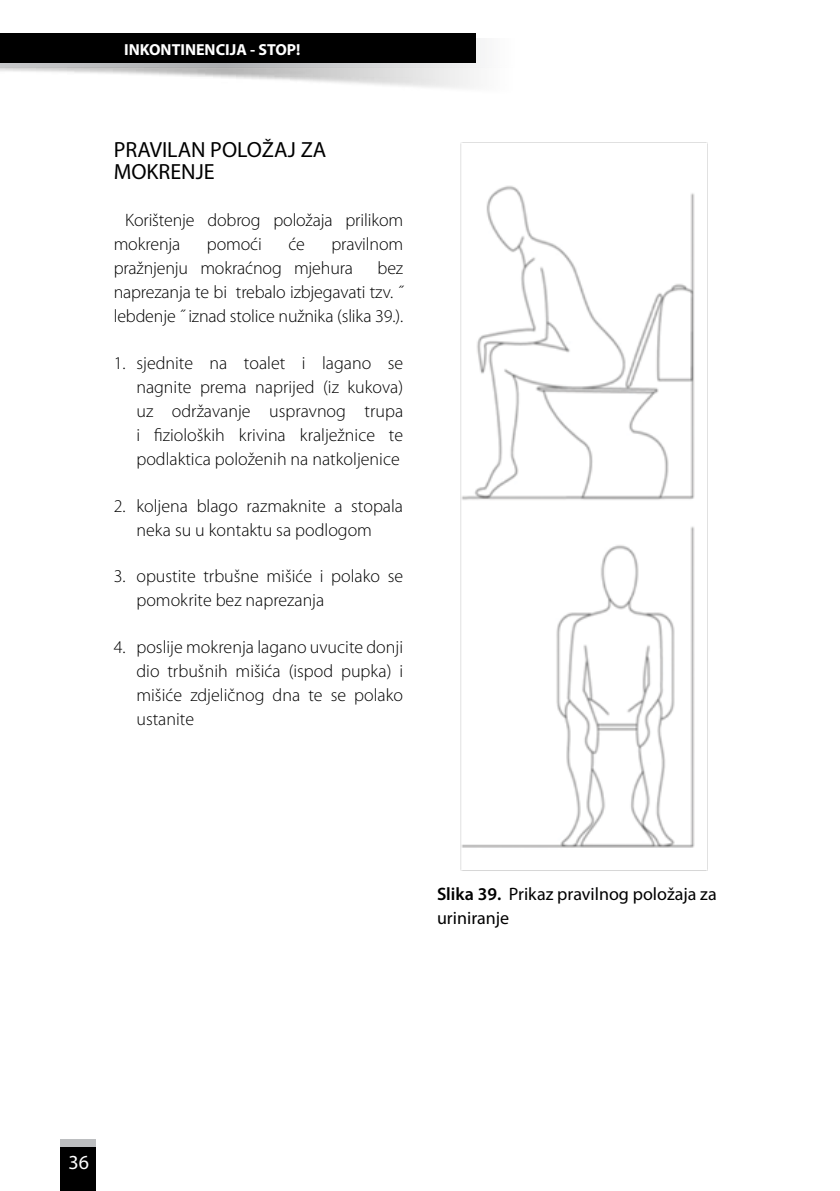
<style>
.page{position:relative;width:840px;height:1191px;background:#fff}
.page>*{position:absolute;margin:0;border:0;box-sizing:border-box;transform-origin:0 0}
.t1{font:22px/22px "Myriad Pro";color:#000}
.t2{font:20px "Myriad Pro";color:#fff}
.t3{font:300 18px/24px "Myriad Pro";color:#000}
.t4{font:18px/24px "Myriad Pro";color:#000}
.t5{font:700 16px "Myriad Pro";color:#fff}
.s1{font-weight:600}
</style>
<div class="page">
<img style="left:0;top:39px;width:483px;height:49px">
<div style="left:0;top:33px;width:475px;height:29px;background:#000"></div>
<img style="left:460px;top:142px;width:248px;height:729px">
<div style="left:61px;top:1139px;width:35px;height:52px;background:#bcbec0"></div>
<div style="left:61px;top:1147px;width:35px;height:44px;background:#000"></div>
<p class="t5" style="left:124px;top:39px;width:178px">INKONTINENCIJA - STOP!</p>
<p class="t1" style="left:114px;top:139px;width:214px">PRAVILAN POLOŽAJ ZA<br>MOKRENJE</p>
<p class="t3" style="left:114px;top:208px;width:291px;text-indent:11px">Korištenje dobrog položaja prilikom mokrenja</p>
<p class="t3" style="left:114px;top:232px;width:291px;text-indent:218px">pravilnom pražnjenju mokraćnog mjehura</p>
<p class="t3" style="left:207px;top:232px;width:56px">pomoći</p>
<p class="t3" style="left:288px;top:232px;width:18px">će</p>
<p class="t3" style="left:114px;top:256px;width:291px;text-align:justify;text-indent:264px">bez naprezanja te bi trebalo izbjegavati tzv. ˝ lebdenje ˝ iznad stolice nužnika (slika 39.).</p>
<p class="t3" style="left:136px;top:351px;width:268px;text-align:justify;text-indent:-23px">1. sjednite na toalet i lagano se nagnite prema naprijed (iz kukova) uz održavanje uspravnog trupa i fizioloških krivina kralježnice te podlaktica položenih na natkoljenice</p>
<p class="t3" style="left:114px;top:494px;width:291px;text-align:center">2. koljena blago razmaknite a stopala neka su u kontaktu sa podlogom</p>
<p class="t3" style="left:136px;top:564px;width:268px;text-indent:-23px">3. opustite trbušne mišiće i polako se pomokrite bez naprezanja</p>
<p class="t3" style="left:136px;top:635px;width:268px;text-align:justify;text-indent:-23px">4. poslije mokrenja lagano uvucite donji dio trbušnih mišića (ispod pupka) i mišiće zdjeličnog dna te se polako ustanite</p>
<p class="t4" style="left:437px;top:881px;width:281px"><span class="s1">Slika 39.</span> Prikaz pravilnog položaja za uriniranje</p>
<p class="t2" style="left:69px;top:1149px;width:22px">36</p>
</div>
